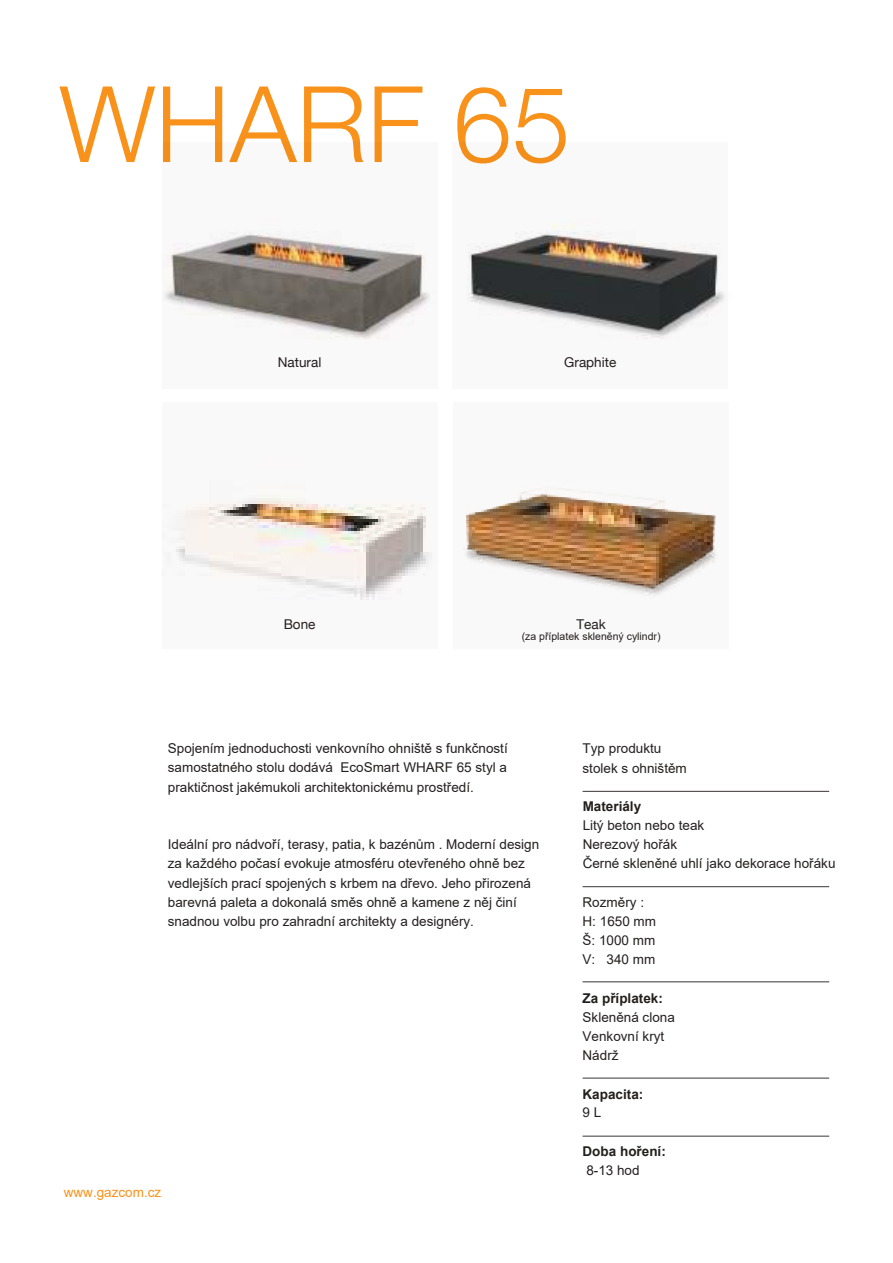
<style>
.page{position:relative;width:893px;height:1263px;background:#fff}
.page>*{position:absolute;margin:0;border:0;box-sizing:border-box;transform-origin:0 0}
.t1{font:300 105.75px "Helvetica Neue";color:#f8921b}
.t2{font:13.5px/19.2px "Arial";color:#241f1f}
.t3{font:700 13.5px "Arial";color:#241f1f}
.t4{font:13.5px "Helvetica Neue";color:#241f1f}
.t5{font:13.5px "Arial";color:#f8921b}
.t6{font:10.5px "Arial";color:#241f1f}
</style>
<div class="page">
<hr style="left:583px;top:791px;width:246px;height:1px;background:#393535">
<hr style="left:583px;top:886px;width:246px;height:1px;background:#393535">
<hr style="left:583px;top:981px;width:246px;height:1px;background:#393535">
<hr style="left:583px;top:1078px;width:246px;height:1px;background:#393535">
<hr style="left:583px;top:1136px;width:246px;height:1px;background:#393535">
<svg style="left:467px;top:222px;width:258px;height:117px"></svg>
<svg style="left:162px;top:231px;width:268px;height:108px"></svg>
<svg style="left:162px;top:495px;width:270px;height:105px"></svg>
<img style="left:463px;top:487px;width:254px;height:112px">
<h1 class="t1" style="left:60px;top:39px;width:513px">WHARF 65</h1>
<p class="t4" style="left:278px;top:352px;width:45px">Natural</p>
<p class="t4" style="left:564px;top:352px;width:54px">Graphite</p>
<p class="t4" style="left:284px;top:614px;width:33px">Bone</p>
<p class="t4" style="left:576px;top:614px;width:31px">Teak</p>
<p class="t6" style="left:522px;top:629px;width:140px">(za příplatek skleněný cylindr)</p>
<p class="t2" style="left:168px;top:739px;width:341px;text-align:justify">Spojením jednoduchosti venkovního ohniště s funkčností samostatného stolu dodává EcoSmart WHARF 65 styl a praktičnost jakémukoli architektonickému prostředí.</p>
<p class="t2" style="left:168px;top:835px;width:373px">Ideální pro nádvoří, terasy, patia, k bazénům . Moderní design za každého počasí evokuje atmosféru otevřeného ohně bez vedlejších prací spojených s krbem na dřevo. Jeho přirozená barevná paleta a dokonalá směs ohně a kamene z něj činí snadnou volbu pro zahradní architekty a designéry.</p>
<p class="t5" style="left:64px;top:1183px;width:99px">www.gazcom.cz</p>
<p class="t2" style="left:583px;top:739px;width:106px">Typ produktu stolek s ohništěm</p>
<p class="t3" style="left:583px;top:797px;width:60px">Materiály</p>
<p class="t2" style="left:583px;top:816px;width:254px">Litý beton nebo teak<br>Nerezový hořák<br>Černé skleněné uhlí jako dekorace hořáku</p>
<p class="t2" style="left:583px;top:892px;width:75px">Rozměry :<br>H: 1650 mm<br>Š: 1000 mm<br>V: 340 mm</p>
<p class="t3" style="left:583px;top:988px;width:82px">Za příplatek:</p>
<p class="t2" style="left:583px;top:1007px;width:94px">Skleněná clona<br>Venkovní kryt<br>Nádrž</p>
<p class="t3" style="left:583px;top:1084px;width:62px">Kapacita:</p>
<p class="t2" style="left:583px;top:1103px;width:20px">9 L</p>
<p class="t3" style="left:583px;top:1142px;width:85px">Doba hoření:</p>
<p class="t2" style="left:586px;top:1160px;width:55px">8-13 hod</p>
</div>
